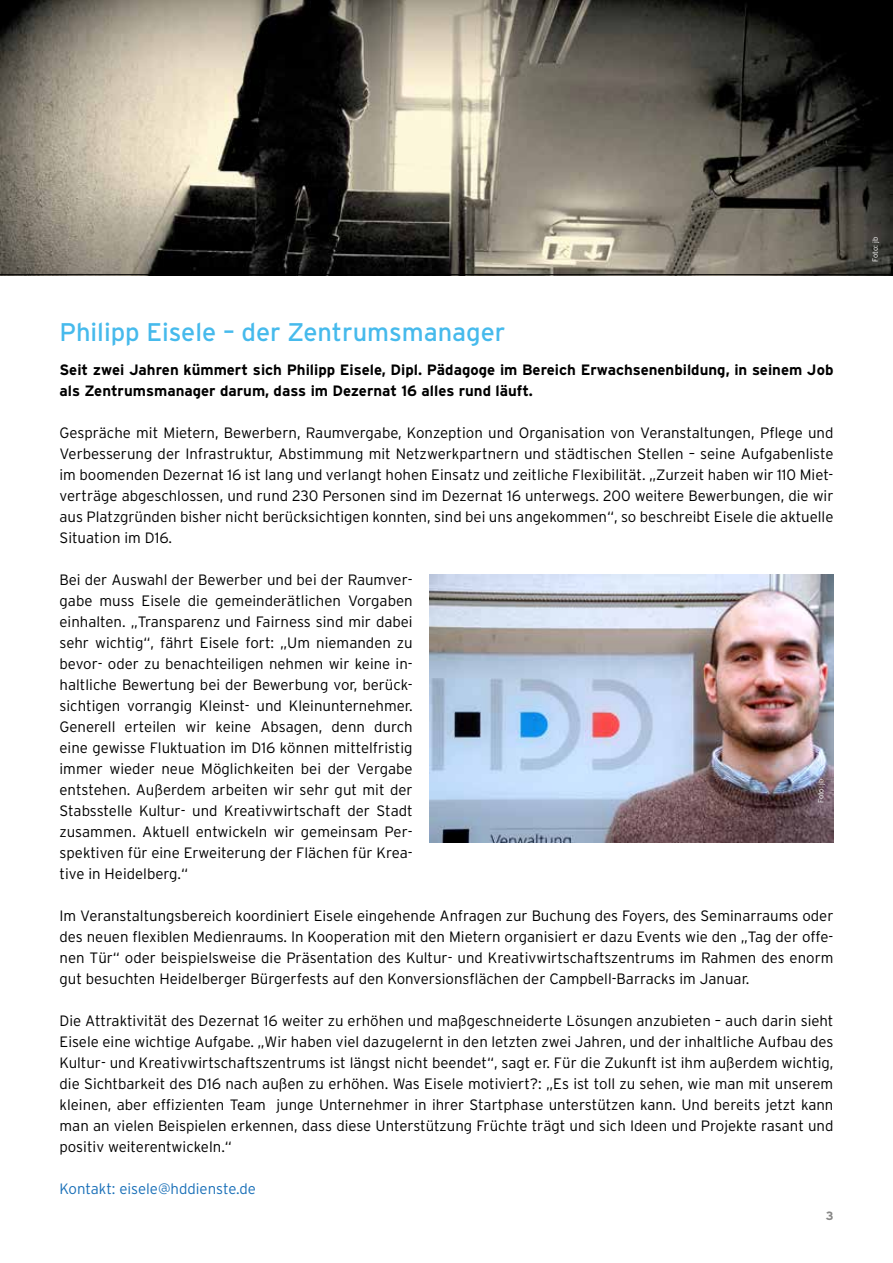
<style>
.page{position:relative;width:893px;height:1263px;background:#fff}
.page>*{position:absolute;margin:0;border:0;box-sizing:border-box;transform-origin:0 0}
.t1{font:25.5px "Interstate";color:#46baec}
.t2{font:300 15px/21px "Interstate";color:#000;text-align:justify}
.t3{font:700 15px/21px "Interstate";color:#000}
.t4{font:300 15px "Interstate";color:#1a70b8}
.t5{font:700 12px "Interstate";color:#878786}
.t6{font:300 7.5px "Interstate";letter-spacing:-.02em;color:#fff}
</style>
<div class="page">
<img style="left:0;top:1px;width:893px;height:273px">
<img style="left:430px;top:575px;width:403px;height:267px">
<hr style="left:0;top:274px;width:893px;height:1px;background:#000">
<h1 class="t1" style="left:60px;top:317px;width:447px">Philipp Eisele – der Zentrumsmanager</h1>
<p class="t3" style="left:60px;top:359px;width:775px">Seit zwei Jahren kümmert sich Philipp Eisele, Dipl. Pädagoge im Bereich Erwachsenenbildung, in seinem Job als Zentrumsmanager darum, dass im Dezernat 16 alles rund läuft.</p>
<p class="t2" style="left:60px;top:422px;width:775px">Gespräche mit Mietern, Bewerbern, Raumvergabe, Konzeption und Organisation von Veranstaltungen, Pflege und Verbesserung der Infrastruktur, Abstimmung mit Netzwerkpartnern und städtischen Stellen – seine Aufgabenliste im boomenden Dezernat 16 ist lang und verlangt hohen Einsatz und zeitliche Flexibilität. „Zurzeit haben wir 110 Miet&shy;verträge abgeschlossen, und rund 230 Personen sind im Dezernat 16 unterwegs. 200 weitere Bewerbungen, die wir aus Platzgründen bisher nicht berücksichtigen konnten, sind bei uns angekommen“, so beschreibt Eisele die aktuelle Situation im D16.</p>
<p class="t2" style="left:60px;top:569px;width:355px">Bei der Auswahl der Bewerber und bei der Raumver&shy;gabe muss Eisele die gemeinderätlichen Vorgaben einhalten. „Transparenz und Fairness sind mir dabei sehr wichtig“, fährt Eisele fort: „Um niemanden zu bevor- oder zu benachteiligen nehmen wir keine in&shy;haltliche Bewertung bei der Bewerbung vor, berück&shy;sichtigen vorrangig Kleinst- und Kleinunternehmer.<br>Generell erteilen wir keine Absagen, denn durch eine gewisse Fluktuation im D16 können mittelfristig immer wieder neue Möglichkeiten bei der Vergabe entstehen. Außerdem arbeiten wir sehr gut mit der Stabsstelle Kultur- und Kreativwirtschaft der Stadt zusammen. Aktuell entwickeln wir gemeinsam Per&shy;spektiven für eine Erweiterung der Flächen für Krea&shy;tive in Heidelberg.“</p>
<p class="t2" style="left:60px;top:905px;width:775px">Im Veranstaltungsbereich koordiniert Eisele eingehende Anfragen zur Buchung des Foyers, des Seminarraums oder des neuen flexiblen Medienraums. In Kooperation mit den Mietern organisiert er dazu Events wie den „Tag der offe&shy;nen Tür“ oder beispielsweise die Präsentation des Kultur- und Kreativwirtschaftszentrums im Rahmen des enorm gut besuchten Heidelberger Bürgerfests auf den Konversionsflächen der Campbell-Barracks im Januar.</p>
<p class="t2" style="left:60px;top:1010px;width:775px">Die Attraktivität des Dezernat 16 weiter zu erhöhen und maßgeschneiderte Lösungen anzubieten – auch darin sieht Eisele eine wichtige Aufgabe. „Wir haben viel dazugelernt in den letzten zwei Jahren, und der inhaltliche Aufbau des Kultur- und Kreativwirtschaftszentrums ist längst nicht beendet“, sagt er. Für die Zukunft ist ihm außerdem wichtig, die Sichtbarkeit des D16 nach außen zu erhöhen. Was Eisele motiviert?: „Es ist toll zu sehen, wie man mit unserem kleinen, aber effizienten Team junge Unternehmer in ihrer Startphase unterstützen kann. Und bereits jetzt kann man an vielen Beispielen erkennen, dass diese Unterstützung Früchte trägt und sich Ideen und Projekte rasant und positiv weiterentwickeln.“</p>
<p class="t4" style="left:60px;top:1179px;width:198px">Kontakt: eisele@hddienste.de</p>
<p class="t6" style="left:816px;top:803px;width:26px;rotate:-90deg">Foto: jb</p>
<p class="t5" style="left:826px;top:1209px;width:9px">3</p>
<p class="t6" style="left:870px;top:261px;width:26px;rotate:-90deg">Foto: jb</p>
</div>
